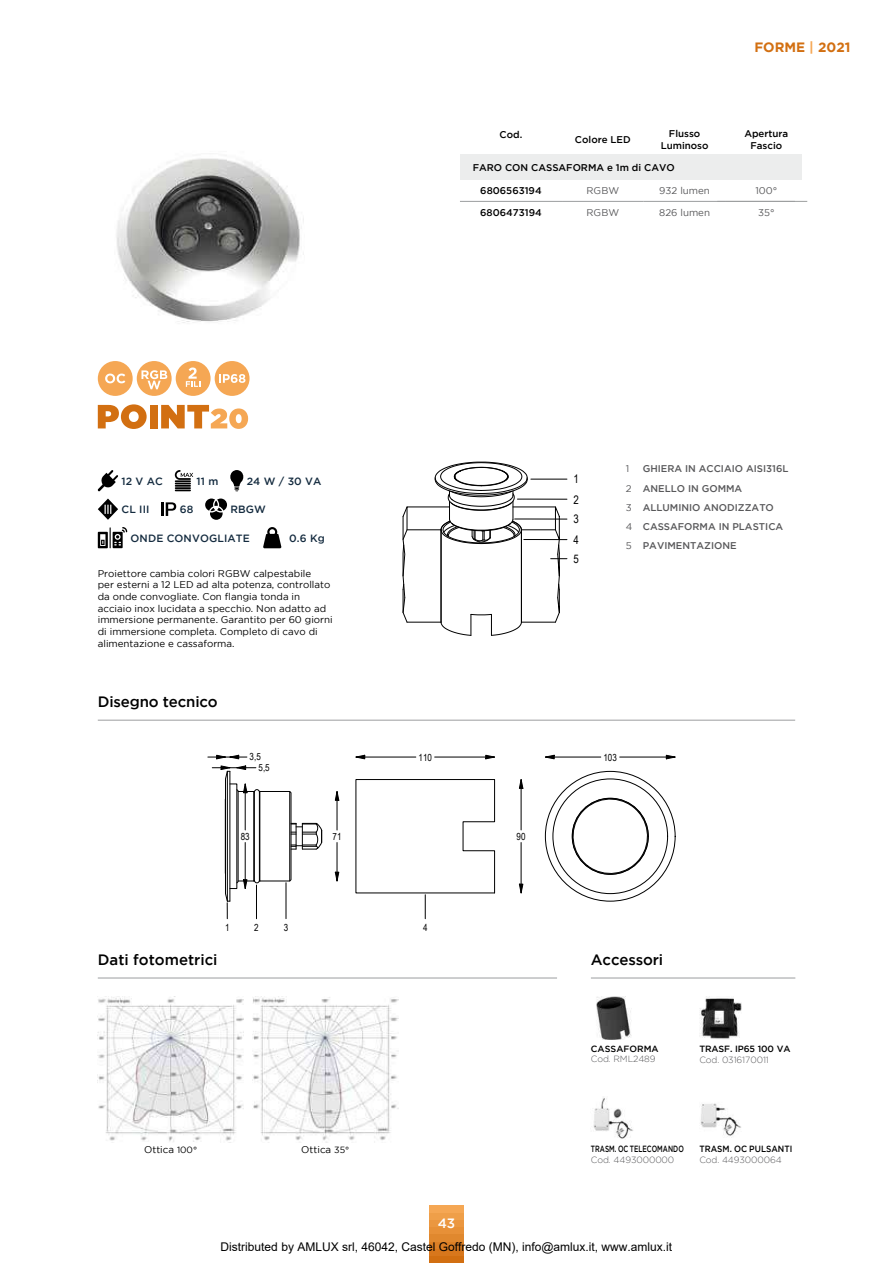
<style>
.page{position:relative;width:893px;height:1263px;background:#fff}
.page>*{position:absolute;margin:0;border:0;box-sizing:border-box;transform-origin:0 0}
.t1{font:500 15px "Gotham";letter-spacing:-.01em;color:#000}
.t2{font:700 13.5px "Gotham";color:#d26f11}
.t3{font:500 13.5px "Gotham";color:#fff}
.t4{font:12px "Arial";color:#000}
.t5{font:11.85px/20.1px "Arial Narrow";color:#000}
.t6{font:500 10.5px "Gotham";letter-spacing:.01em;color:#142b3f}
.t7{font:9.75px/11.7px "Gotham";color:#000}
.t8{font:500 9.75px/19.2px "Gotham";color:#58585a}
.t9{font:500 9.75px/11.7px "Gotham";color:#000;text-align:center}
.t10{font:9.75px "Gotham";color:#58585a}
.t11{font:9.75px "Arial Narrow";letter-spacing:-.005em;color:#000}
.t12{font:9.75px "Gotham";color:#58585a}
.t13{font:300 9px "Gotham";letter-spacing:-.01em;color:#58585a}
.t14{font:500 9px "Gotham";letter-spacing:.005em;color:#000}
.t15{font:500 9px "Gotham";letter-spacing:.005em;color:#000;scale:.72 1}
.t16{font:500 9px "Gotham";letter-spacing:.005em;color:#000;scale:.91 1}
.s1{color:#f5a754}
.s2{font-size:9px}
.s3{font-weight:400}
</style>
<div class="page">
<div style="left:429px;top:1256px;width:34px;height:7px;background:#d26f11"></div>
<div style="left:429px;top:1248px;width:34px;height:8px;background:#d8771c"></div>
<div style="left:429px;top:1241px;width:34px;height:7px;background:#dc7f25"></div>
<div style="left:429px;top:1234px;width:34px;height:7px;background:#e0882e"></div>
<div style="left:429px;top:1227px;width:34px;height:7px;background:#e79037"></div>
<div style="left:429px;top:1219px;width:34px;height:8px;background:#eb9740"></div>
<div style="left:429px;top:1212px;width:34px;height:7px;background:#ef9f49"></div>
<div style="left:429px;top:1205px;width:34px;height:7px;background:#f5a754"></div>
<hr style="left:98px;top:978px;width:459px;height:1px;background:#9c9e9f">
<img style="left:98px;top:996px;width:146px;height:146px">
<img style="left:252px;top:996px;width:146px;height:146px">
<hr style="left:591px;top:978px;width:204px;height:1px;background:#9c9e9f">
<img style="left:596px;top:996px;width:36px;height:43px">
<img style="left:699px;top:996px;width:43px;height:43px">
<img style="left:593px;top:1098px;width:40px;height:41px">
<img style="left:700px;top:1103px;width:41px;height:35px">
<div style="left:460px;top:155px;width:341px;height:25px;background:#eceded"></div>
<hr style="left:460px;top:201px;width:102px;height:1px;background:#9c9e9f">
<hr style="left:562px;top:201px;width:82px;height:1px;background:#9c9e9f">
<hr style="left:644px;top:201px;width:81px;height:1px;background:#9c9e9f">
<hr style="left:725px;top:201px;width:82px;height:1px;background:#9c9e9f">
<hr style="left:98px;top:720px;width:697px;height:1px;background:#9c9e9f">
<svg style="left:568px;top:794px;width:85px;height:84px"></svg>
<svg style="left:463px;top:821px;width:30px;height:31px"></svg>
<div style="left:356px;top:779px;width:139px;height:114px;border:1px solid #000"></div>
<svg style="left:519px;top:779px;width:4px;height:10px"></svg>
<svg style="left:519px;top:884px;width:4px;height:10px"></svg>
<hr style="left:521px;top:788px;width:1px;height:42px;background:#000">
<hr style="left:521px;top:842px;width:1px;height:42px;background:#000">
<svg style="left:485px;top:755px;width:10px;height:4px"></svg>
<svg style="left:355px;top:755px;width:10px;height:4px"></svg>
<hr style="left:435px;top:757px;width:51px;height:1px;background:#000">
<hr style="left:365px;top:757px;width:51px;height:1px;background:#000">
<svg style="left:208px;top:755px;width:39px;height:4px"></svg>
<svg style="left:335px;top:791px;width:4px;height:10px"></svg>
<svg style="left:335px;top:872px;width:4px;height:10px"></svg>
<hr style="left:337px;top:800px;width:1px;height:30px;background:#000">
<hr style="left:337px;top:842px;width:1px;height:30px;background:#000">
<svg style="left:545px;top:755px;width:10px;height:4px"></svg>
<svg style="left:666px;top:755px;width:10px;height:4px"></svg>
<hr style="left:554px;top:757px;width:47px;height:1px;background:#000">
<hr style="left:620px;top:757px;width:46px;height:1px;background:#000">
<svg style="left:425px;top:895px;width:1px;height:24px"></svg>
<svg style="left:212px;top:765px;width:110px;height:154px"></svg>
<hr style="left:286px;top:883px;width:1px;height:36px;background:#000">
<svg style="left:402px;top:462px;width:165px;height:174px"></svg>
<img style="left:116px;top:158px;width:188px;height:165px">
<div style="left:98px;top:361px;width:35px;height:35px;background:#f5a754;border-radius:50%"></div>
<svg style="left:105px;top:374px;width:20px;height:9px"></svg>
<div style="left:137px;top:361px;width:35px;height:35px;background:#f5a754;border-radius:50%"></div>
<svg style="left:141px;top:370px;width:26px;height:19px"></svg>
<div style="left:176px;top:361px;width:35px;height:35px;background:#f5a754;border-radius:50%"></div>
<svg style="left:186px;top:367px;width:14px;height:20px"></svg>
<div style="left:215px;top:361px;width:35px;height:35px;background:#f5a754;border-radius:50%"></div>
<svg style="left:219px;top:374px;width:26px;height:9px"></svg>
<svg style="left:98px;top:404px;width:49px;height:25px"></svg>
<div style="left:150px;top:405px;width:8px;height:23px;background:#d26f11"></div>
<svg style="left:161px;top:405px;width:87px;height:24px"></svg>
<svg style="left:98px;top:470px;width:20px;height:21px"></svg>
<svg style="left:175px;top:470px;width:18px;height:21px"></svg>
<svg style="left:230px;top:470px;width:13px;height:21px"></svg>
<svg style="left:98px;top:498px;width:20px;height:22px"></svg>
<hr style="left:161px;top:502px;width:3px;height:14px;background:#000">
<svg style="left:166px;top:502px;width:10px;height:14px"></svg>
<svg style="left:205px;top:498px;width:22px;height:22px"></svg>
<div style="left:98px;top:532px;width:10px;height:16px;background:#000"></div>
<svg style="left:100px;top:527px;width:27px;height:21px"></svg>
<svg style="left:263px;top:527px;width:18px;height:21px"></svg>
<h2 class="t2" style="left:754px;top:40px;width:98px">FORME <span class="s1">|</span> 2021</h2>
<p class="t9" style="left:575px;top:134px;width:57px">Colore LED</p>
<p class="t9" style="left:661px;top:128px;width:49px">Flusso<br>Luminoso</p>
<p class="t9" style="left:744px;top:128px;width:45px">Apertura<br>Fascio</p>
<p class="t9" style="left:473px;top:161px;width:203px">FARO CON CASSAFORMA e 1m di CAVO</p>
<p class="t9" style="left:480px;top:185px;width:63px">6806563194</p>
<p class="t10" style="left:586px;top:185px;width:34px">RGBW</p>
<p class="t10" style="left:659px;top:185px;width:52px">932 lumen</p>
<p class="t10" style="left:755px;top:185px;width:23px">100°</p>
<p class="t9" style="left:480px;top:206px;width:63px">6806473194</p>
<p class="t10" style="left:586px;top:207px;width:34px">RGBW</p>
<p class="t10" style="left:659px;top:207px;width:52px">826 lumen</p>
<p class="t10" style="left:758px;top:207px;width:18px">35°</p>
<p class="t9" style="left:500px;top:128px;width:24px">Cod.</p>
<p class="t6" style="left:122px;top:475px;width:43px">12 V AC</p>
<p class="t6" style="left:197px;top:475px;width:23px">11 m</p>
<p class="t6" style="left:247px;top:475px;width:76px">24 W / 30 VA</p>
<p class="t6" style="left:122px;top:503px;width:29px">CL III</p>
<p class="t6" style="left:180px;top:503px;width:15px">68</p>
<p class="t6" style="left:231px;top:503px;width:37px">RBGW</p>
<p class="t6" style="left:131px;top:532px;width:121px">ONDE CONVOGLIATE</p>
<p class="t6" style="left:289px;top:532px;width:37px">0.6 Kg</p>
<p class="t7" style="left:98px;top:567px;width:236px">Proiettore cambia colori RGBW calpestabile<br>per esterni a 12 LED ad alta potenza, controllato da onde convogliate. Con flangia tonda in acciaio inox lucidata a specchio. Non adatto ad immersione permanente. Garantito per 60 giorni di immersione completa. Completo di cavo di alimentazione e cassaforma.</p>
<h1 class="t1" style="left:98px;top:693px;width:121px">Disegno tecnico</h1>
<p class="t11" style="left:250px;top:749px;width:13px">3,5</p>
<p class="t11" style="left:418px;top:750px;width:15px">110</p>
<p class="t11" style="left:259px;top:760px;width:13px">5,5</p>
<p class="t11" style="left:241px;top:829px;width:11px">83</p>
<p class="t11" style="left:333px;top:829px;width:11px">71</p>
<h1 class="t1" style="left:98px;top:951px;width:121px">Dati fotometrici</h1>
<p class="t11" style="left:284px;top:920px;width:6px">3</p>
<p class="t11" style="left:225px;top:920px;width:6px">1</p>
<p class="t11" style="left:254px;top:920px;width:6px">2</p>
<p class="t11" style="left:423px;top:920px;width:6px">4</p>
<p class="t7" style="left:144px;top:1143px;width:55px">Ottica <span class="s2">100°</span></p>
<p class="t7" style="left:301px;top:1143px;width:50px">Ottica <span class="s2">35°</span></p>
<h2 class="t3" style="left:438px;top:1215px;width:19px">43</h2>
<p class="t5" style="left:573px;top:469px;width:7px">1<br>2</p>
<p class="t5" style="left:573px;top:530px;width:7px;line-height:18.9px">4<br>5</p>
<p class="t5" style="left:573px;top:509px;width:7px">3</p>
<p class="t8" style="left:626px;top:459px;width:164px;text-indent:17px">GHIERA IN ACCIAIO AISI316L<br><span class="s3">2</span> ANELLO IN GOMMA<br><span class="s3">3</span> ALLUMINIO ANODIZZATO<br><span class="s3">4</span> CASSAFORMA IN PLASTICA<br><span class="s3">5</span> PAVIMENTAZIONE</p>
<p class="t12" style="left:626px;top:464px;width:5px">1</p>
<p class="t11" style="left:517px;top:829px;width:11px">90</p>
<p class="t11" style="left:603px;top:750px;width:15px">103</p>
<h1 class="t1" style="left:591px;top:951px;width:74px">Accessori</h1>
<p class="t14" style="left:591px;top:1043px;width:69px">CASSAFORMA</p>
<p class="t13" style="left:591px;top:1054px;width:66px">Cod. RML2489</p>
<p class="t14" style="left:699px;top:1043px;width:93px">TRASF. IP65 100 VA</p>
<p class="t13" style="left:699px;top:1055px;width:71px">Cod. 0316170011</p>
<p class="t15" style="left:591px;top:1143px;width:131px">TRASM. OC TELECOMANDO</p>
<p class="t13" style="left:591px;top:1155px;width:85px">Cod. 4493000000</p>
<p class="t16" style="left:699px;top:1143px;width:104px">TRASM. OC PULSANTI</p>
<p class="t13" style="left:699px;top:1155px;width:84px">Cod. 4493000064</p>
<p class="t4" style="left:221px;top:1239px;width:453px">Distributed by AMLUX srl, 46042, Castel Goffredo (MN), info@amlux.it, www.amlux.it</p>
</div>
